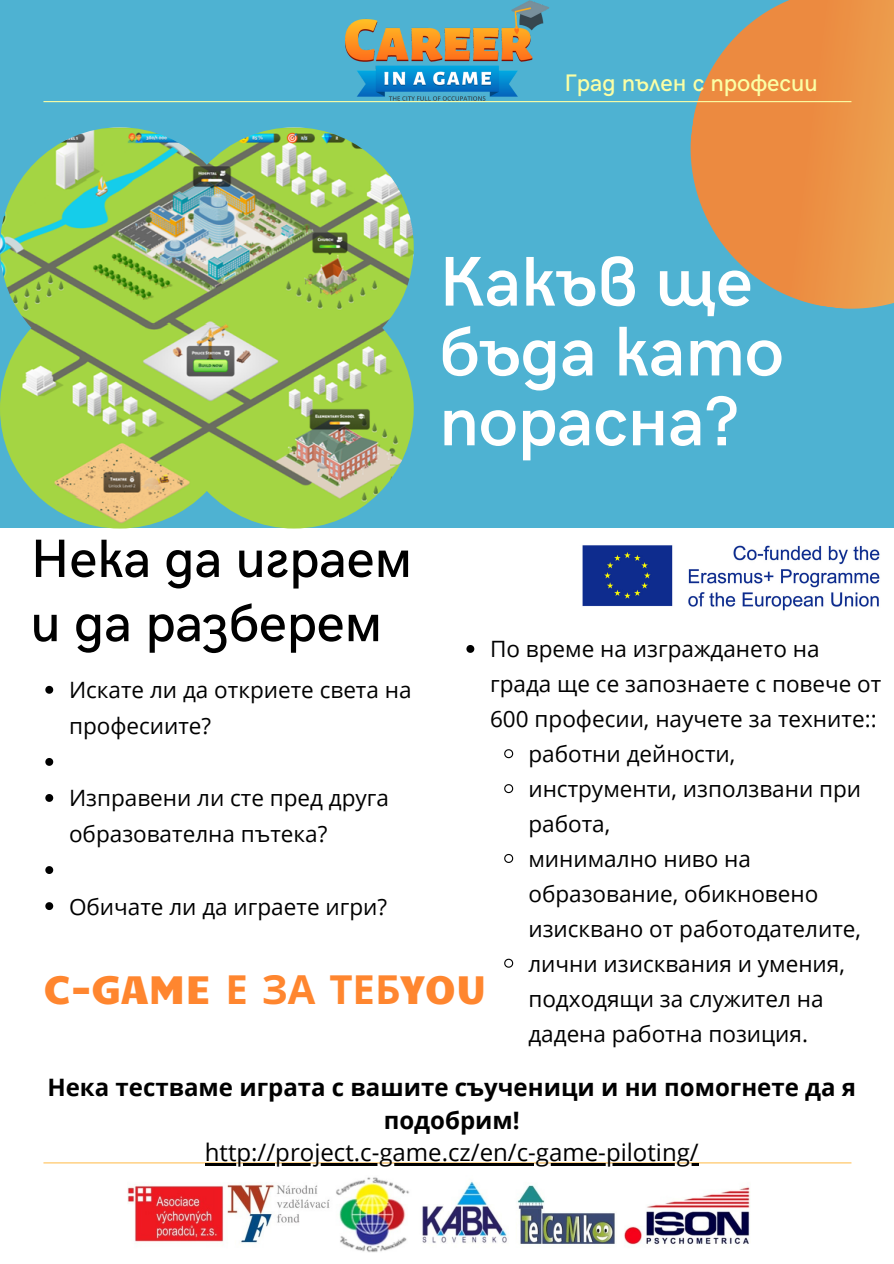
<style>
.page{position:relative;width:894px;height:1264px;background:#fff}
.page>*{position:absolute;margin:0;border:0;box-sizing:border-box;transform-origin:0 0}
.t1{font:600 70.5px/69.8px "HK Grotesk";color:#fff}
.t2{font:500 54px/64.2px "HK Grotesk";color:#000}
.t3{font:40.05px "Candal";color:#ff862f}
.t4{font:700 24px/32.7px "Open Sans";color:#000;text-align:center}
.t5{font:24px "Open Sans";color:#000}
.t6{font:500 24px "HK Grotesk";color:#fbffa5}
.t7{font:22.5px/36px "Open Sans";color:#000}
.s1{font-family:"Noto Sans";font-weight:700}
</style>
<div class="page">
<div style="left:0;top:0;width:893px;height:527px;background:#4eb2d2"></div>
<svg style="left:671px;top:0;width:222px;height:309px;fill:#ec9145"></svg>
<hr style="left:43px;top:101px;width:808px;height:1px;background:#fbffa5">
<img style="left:0;top:127px;width:413px;height:401px">
<hr style="left:43px;top:1162px;width:808px;height:1px;background:#ffc25a">
<img style="left:345px;top:0;width:204px;height:101px">
<img style="left:128px;top:1177px;width:622px;height:75px">
<img style="left:582px;top:545px;width:298px;height:66px">
<svg style="left:45px;top:686px;width:8px;height:7px"></svg>
<svg style="left:45px;top:758px;width:8px;height:7px"></svg>
<svg style="left:45px;top:794px;width:8px;height:8px"></svg>
<svg style="left:45px;top:866px;width:8px;height:8px"></svg>
<svg style="left:45px;top:902px;width:8px;height:8px"></svg>
<svg style="left:466px;top:645px;width:8px;height:8px"></svg>
<svg style="left:504px;top:749px;width:10px;height:10px"></svg>
<svg style="left:504px;top:784px;width:10px;height:10px"></svg>
<svg style="left:504px;top:854px;width:10px;height:9px"></svg>
<svg style="left:504px;top:958px;width:10px;height:10px"></svg>
<hr style="left:205px;top:1163px;width:493px;height:2px;background:#000">
<p class="t6" style="left:564px;top:69px;width:255px">Град пълен с професии</p>
<h1 class="t1" style="left:439px;top:249px;width:346px">Какъв ще бъда като порасна?</h1>
<h2 class="t2" style="left:31px;top:528px;width:383px">Нека да играем и да разберем</h2>
<p class="t7" style="left:490px;top:630px;width:331px">По време на изграждането на</p>
<p class="t7" style="left:490px;top:665px;width:392px">града ще се запознаете с повече от</p>
<p class="t7" style="left:490px;top:700px;width:388px">600 професии, научете за техните::</p>
<p class="t7" style="left:528px;top:735px;width:208px">работни дейности,</p>
<p class="t7" style="left:528px;top:770px;width:334px">инструменти, използвани при</p>
<p class="t7" style="left:528px;top:805px;width:83px">работа,</p>
<p class="t7" style="left:528px;top:840px;width:224px">минимално ниво на</p>
<p class="t7" style="left:528px;top:875px;width:291px">образование, обикновено</p>
<p class="t7" style="left:528px;top:910px;width:334px">изисквано от работодателите,</p>
<p class="t7" style="left:528px;top:944px;width:318px">лични изисквания и умения,</p>
<p class="t7" style="left:528px;top:979px;width:296px">подходящи за служител на</p>
<p class="t7" style="left:528px;top:1014px;width:281px">дадена работна позиция.</p>
<p class="t7" style="left:69px;top:671px;width:344px">Искате ли да откриете света на професиите?</p>
<p class="t7" style="left:69px;top:779px;width:321px">Изправени ли сте пред друга образователна пътека?</p>
<p class="t7" style="left:69px;top:887px;width:319px">Обичате ли да играете игри?</p>
<h3 class="t3" style="left:43px;top:960px;width:444px">C-GAME <span class="s1">Е ЗА ТЕБ</span>YOU</h3>
<p class="t4" style="left:47px;top:1070px;width:810px">Нека тестваме играта с вашите съученици и ни помогнете да я подобрим!</p>
<p class="t5" style="left:205px;top:1135px;width:495px">http://project.c-game.cz/en/c-game-piloting/</p>
</div>
